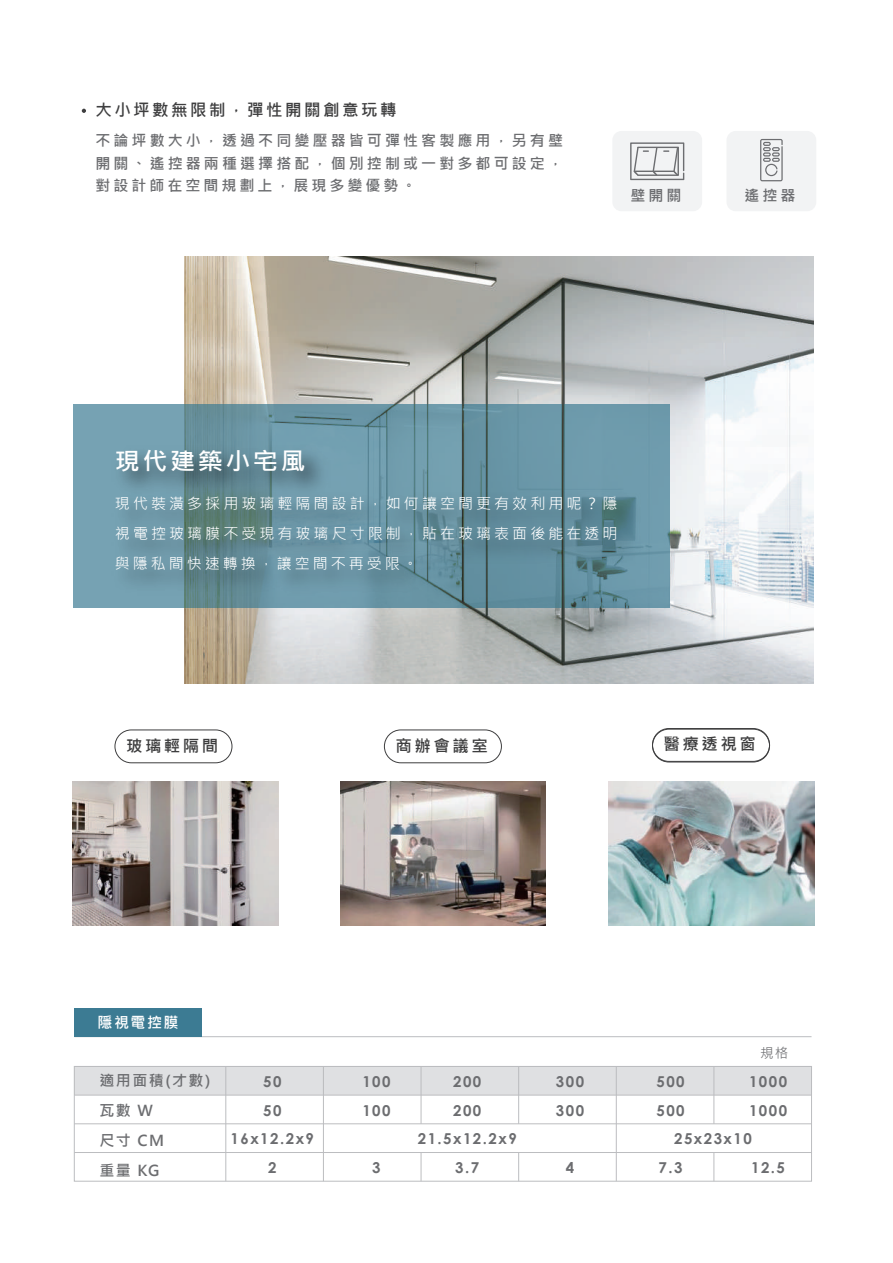
<style>
.page{position:relative;width:893px;height:1263px;background:#fff}
.page>*{position:absolute;margin:0;border:0;box-sizing:border-box;transform-origin:0 0}
.t1{font:700 24px "Microsoft Jheng Hei";letter-spacing:.1em;color:#fff;scale:1.05 1}
.t2{font:700 16.5px "Microsoft Jheng Hei";letter-spacing:.15em;color:#3e3e3f}
.t3{font:700 15px/28.5px "Century Gothic";letter-spacing:.1em;color:#6c6d70}
.t4{font:700 15px/22.5px "Microsoft Jheng Hei";letter-spacing:.2em;color:#6c6d70;text-align:justify}
.t5{font:15px/30px "Microsoft Jheng Hei";letter-spacing:.205em;color:#fff;text-align:justify}
.t6{font:700 15px/30px "Microsoft Jheng Hei";letter-spacing:.1em;color:#6c6d70}
.t7{font:700 15px "Microsoft Jheng Hei";letter-spacing:.1em;color:#fff}
.t8{font:13.5px "Microsoft Jheng Hei";color:#6c6d70}
</style>
<div class="page">
<img style="left:185px;top:257px;width:628px;height:426px">
<svg style="left:73px;top:404px;width:597px;height:204px;background:#6d99a9"></svg>
<img style="left:103px;top:437px;width:238px;height:47px">
<img style="left:103px;top:484px;width:551px;height:155px">
<div style="left:726px;top:131px;width:90px;height:80px;background:#f2f3f4;border-radius:9px"></div>
<svg style="left:760px;top:139px;width:23px;height:42px"></svg>
<div style="left:612px;top:131px;width:90px;height:80px;background:#f2f3f4;border-radius:9px"></div>
<svg style="left:630px;top:142px;width:54px;height:38px"></svg>
<svg style="left:82px;top:109px;width:4px;height:4px"></svg>
<hr style="left:74px;top:1036px;width:737px;height:1px;background:#bcbdc0">
<div style="left:74px;top:1008px;width:128px;height:29px;background:#3c7b93"></div>
<div style="left:115px;top:729px;width:117px;height:34px;border:1px solid #3e3e3f;border-radius:16px"></div>
<div style="left:384px;top:729px;width:118px;height:34px;border:1px solid #3e3e3f;border-radius:16px"></div>
<div style="left:652px;top:729px;width:118px;height:33px;border:1px solid #3e3e3f;border-radius:16px"></div>
<div style="left:652px;top:728px;width:118px;height:34px;border:1px solid #3e3e3f;border-radius:16px"></div>
<img style="left:73px;top:781px;width:206px;height:144px">
<img style="left:340px;top:781px;width:206px;height:144px">
<img style="left:609px;top:781px;width:206px;height:144px">
<div style="left:74px;top:1066px;width:738px;height:115px;border:1px solid #bcbdc0"></div>
<hr style="left:74px;top:1152px;width:737px;height:1px;background:#bcbdc0">
<hr style="left:74px;top:1123px;width:737px;height:1px;background:#bcbdc0">
<hr style="left:74px;top:1095px;width:737px;height:1px;background:#bcbdc0">
<hr style="left:713px;top:1066px;width:1px;height:58px;background:#bcbdc0">
<svg style="left:713px;top:1153px;width:1px;height:28px"></svg>
<hr style="left:616px;top:1066px;width:1px;height:115px;background:#bcbdc0">
<hr style="left:518px;top:1066px;width:1px;height:58px;background:#bcbdc0">
<hr style="left:421px;top:1066px;width:1px;height:58px;background:#bcbdc0">
<svg style="left:518px;top:1153px;width:1px;height:28px"></svg>
<svg style="left:421px;top:1153px;width:1px;height:28px"></svg>
<hr style="left:323px;top:1066px;width:1px;height:115px;background:#bcbdc0">
<hr style="left:225px;top:1066px;width:1px;height:115px;background:#bcbdc0">
<div style="left:74px;top:1066px;width:737px;height:29px;background:#dcdddf"></div>
<p class="t2" style="left:95px;top:100px;width:303px">大小坪數無限制，彈性開關創意玩轉</p>
<p class="t4" style="left:95px;top:130px;width:469px">不論坪數大小，透過不同變壓器皆可彈性客製應用，另有壁開關、遙控器兩種選擇搭配，個別控制或一對多都可設定，對設計師在空間規劃上，展現多變優勢。</p>
<p class="t4" style="left:630px;top:184px;width:52px">壁開關</p>
<p class="t4" style="left:745px;top:184px;width:52px">遙控器</p>
<h1 class="t1" style="left:115px;top:446px;width:183px">現代建築小宅風</h1>
<p class="t5" style="left:115px;top:489px;width:504px">現代裝潢多採用玻璃輕隔間設計，如何讓空間更有效利用呢？隱視電控玻璃膜不受現有玻璃尺寸限制，貼在玻璃表面後能在透明與隱私間快速轉換，讓空間不再受限。</p>
<p class="t2" style="left:126px;top:735px;width:94px">玻璃輕隔間</p>
<p class="t2" style="left:395px;top:735px;width:94px">商辦會議室</p>
<p class="t2" style="left:664px;top:734px;width:94px">醫療透視窗</p>
<p class="t7" style="left:98px;top:1013px;width:82px">隱視電控膜</p>
<p class="t6" style="left:99px;top:1065px;width:113px">適用面積(才數)瓦數 W<br>尺寸 CM<br>重量 KG</p>
<p class="t3" style="left:231px;top:1067px;width:85px;text-align:center">50<br>50<br>16x12.2x9<br>2</p>
<p class="t3" style="left:362px;top:1067px;width:30px">100<br>100</p>
<p class="t3" style="left:372px;top:1152px;width:10px">3</p>
<p class="t3" style="left:418px;top:1067px;width:100px;text-align:center">200<br>200<br>21.5x12.2x9<br>3.7</p>
<p class="t3" style="left:556px;top:1067px;width:30px">300<br>300</p>
<p class="t3" style="left:566px;top:1152px;width:10px">4</p>
<p class="t3" style="left:656px;top:1067px;width:30px">500<br>500</p>
<p class="t8" style="left:760px;top:1044px;width:30px">規格</p>
<p class="t3" style="left:749px;top:1067px;width:40px">1000<br>1000</p>
<p class="t3" style="left:674px;top:1124px;width:79px">25x23x10</p>
<p class="t3" style="left:658px;top:1152px;width:25px">7.3</p>
<p class="t3" style="left:751px;top:1152px;width:35px">12.5</p>
</div>
